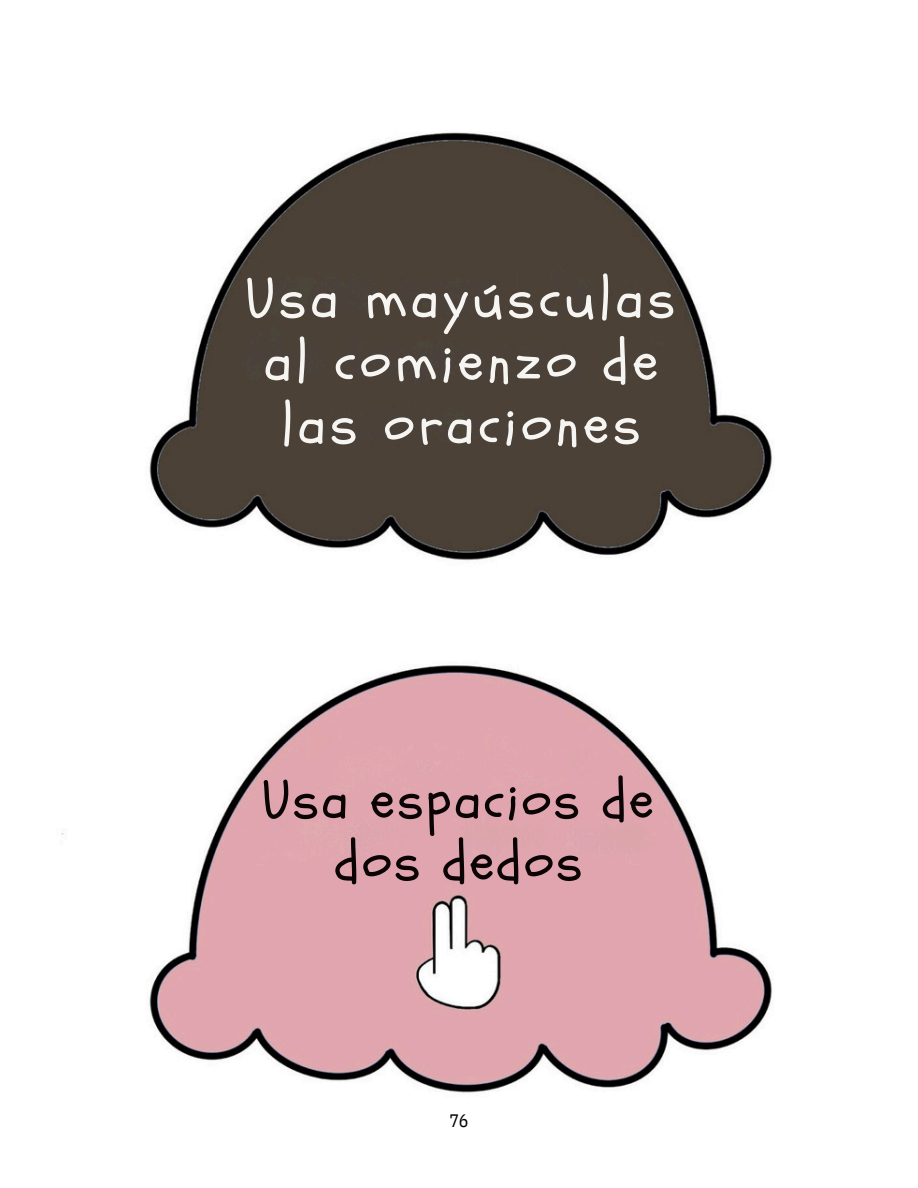
<style>
.page{position:relative;width:918px;height:1188px;background:#fff}
.page>*{position:absolute;margin:0;border:0;box-sizing:border-box;transform-origin:0 0}
.t1{font:57.6px/63px "Schoolbell";letter-spacing:.075em;color:#f6f5f2;text-align:center}
.t2{font:55.35px/61.8px "Schoolbell";letter-spacing:.045em;color:#0a0405;text-align:center}
.t3{font:18px "IBM Plex Sans Cond";color:#000}
</style>
<div class="page">
<img style="left:61px;top:132px;width:711px;height:961px">
<h1 class="t1" style="left:247px;top:268px;width:430px">Usa mayúsculas al comienzo de las oraciones</h1>
<h1 class="t2" style="left:263px;top:770px;width:392px">Usa espacios de dos dedos</h1>
<p class="t3" style="left:449px;top:1108px;width:21px">76</p>
</div>
